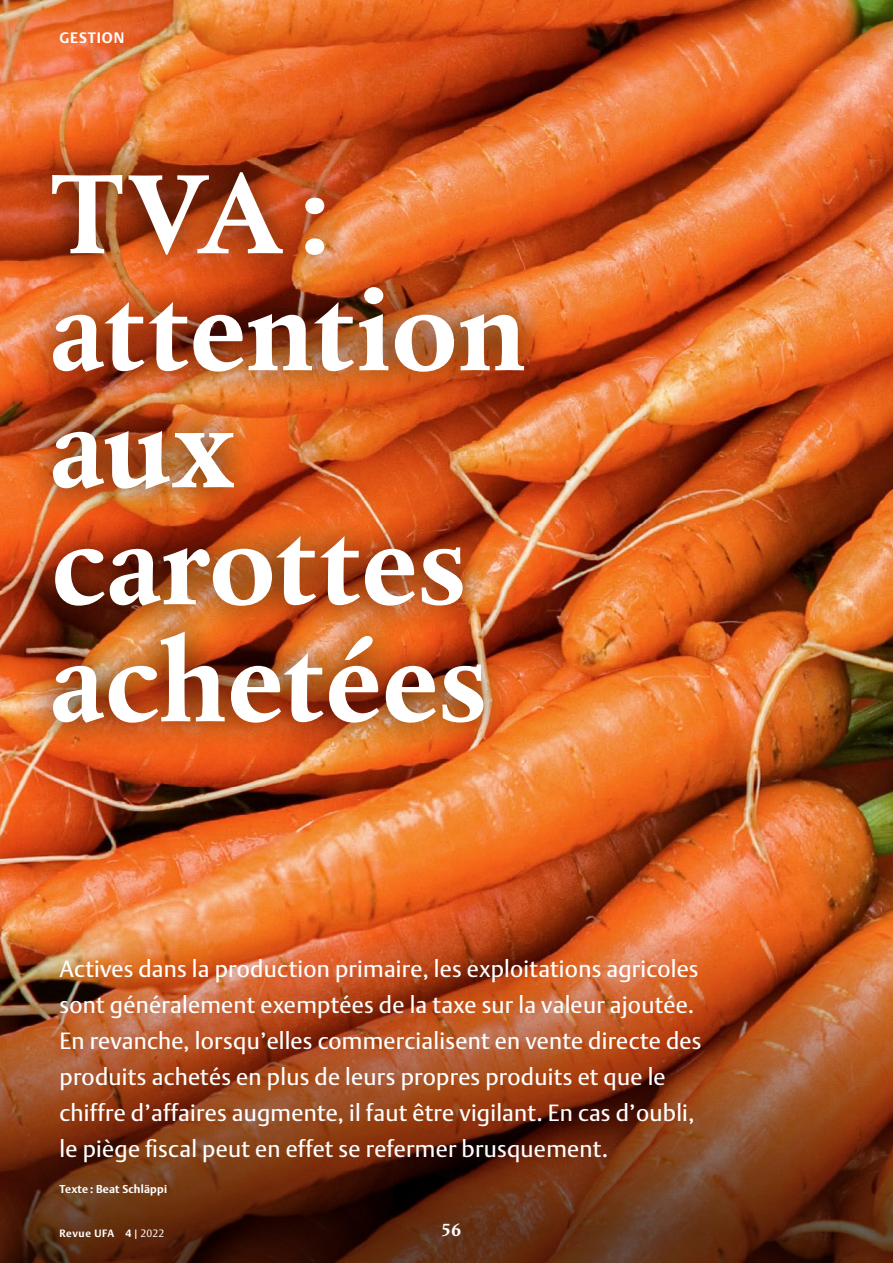
<style>
.page{position:relative;width:893px;height:1263px;background:#fff}
.page>*{position:absolute;margin:0;border:0;box-sizing:border-box;transform-origin:0 0}
.t1{font:700 115.5px/117px "DTL Albertina TOT";color:#fff}
.t2{font:23.25px/36px "DTL Argo TOT";letter-spacing:.01em;color:#fff}
.t3{font:700 18px "DTL Albertina TOT";color:#fff}
.t4{font:700 15px "DTL Argo TOT";letter-spacing:.06em;color:#fff}
.t5{font:700 11.25px "DTL Argo TOT";letter-spacing:.02em;color:#fff}
.t6{font:700 10.5px "DTL Argo TOT";letter-spacing:.055em;color:#fff}
.s1{font-weight:400}
.s2{font-weight:300}
</style>
<div class="page">
<img style="left:0;top:0;width:893px;height:905px">
<img style="left:0;top:905px;width:893px;height:358px">
<div style="left:21px;top:144px;width:531px;height:609px;background:#000;opacity:.75"></div>
<p class="t4" style="left:60px;top:29px;width:66px">GESTION</p>
<h1 class="t1" style="left:51px;top:154px;width:477px">TVA: attention aux carottes achetées</h1>
<p class="t2" style="left:60px;top:951px;width:643px">Actives dans la production primaire, les exploitations agricoles sont généralement exemptées de la taxe sur la valeur ajoutée.<br>En revanche, lorsqu’elles commercialisent en vente directe des produits achetés en plus de leurs propres produits et que le chiffre d’affaires augmente, il faut être vigilant. En cas d’oubli, le piège fiscal peut en effet se refermer brusquement.</p>
<p class="t5" style="left:60px;top:1182px;width:109px">Texte : Beat Schläppi</p>
<p class="t6" style="left:60px;top:1227px;width:106px">Revue UFA 4 <span class="s1">|</span> <span class="s2">2022</span></p>
<p class="t3" style="left:441px;top:1218px;width:22px">56</p>
</div>
